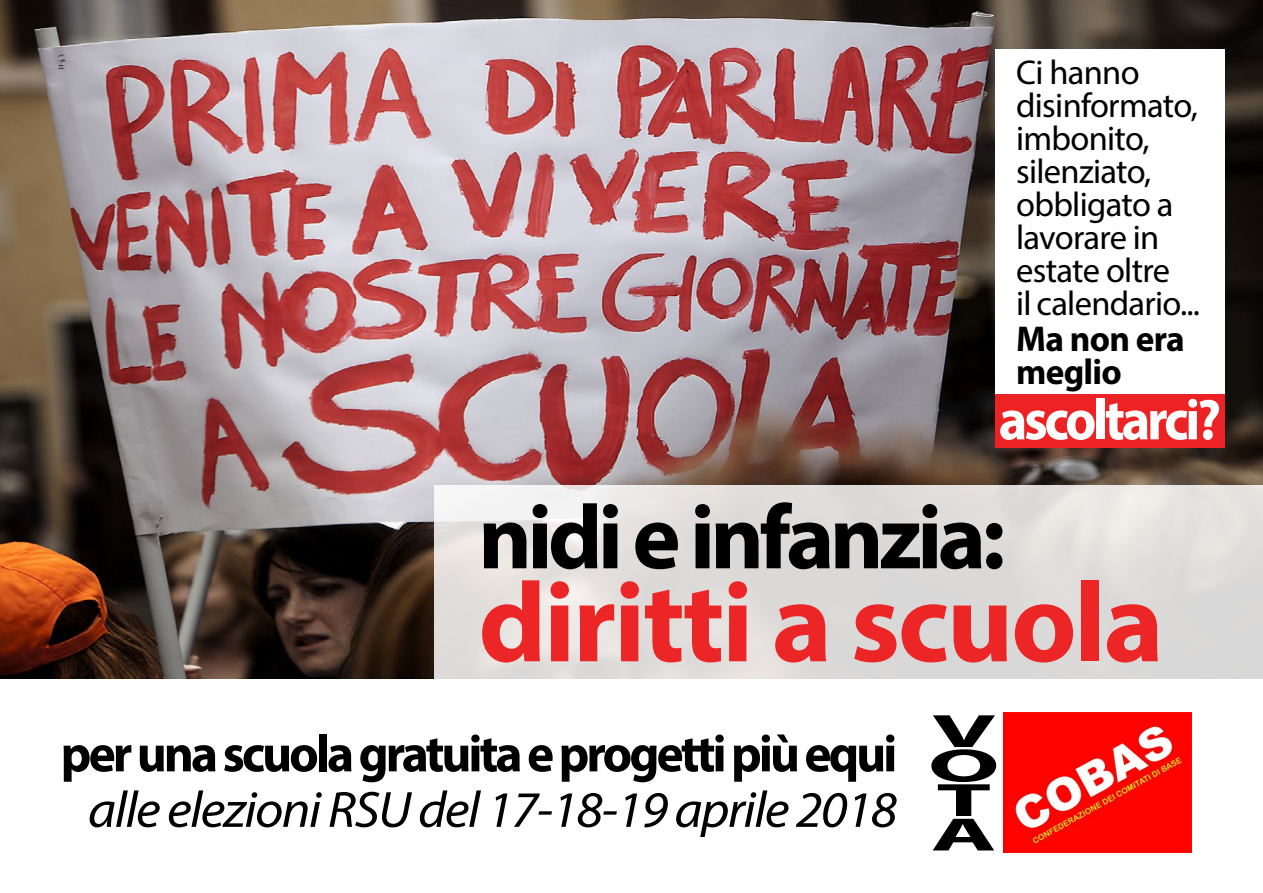
<style>
.page{position:relative;width:1263px;height:893px;background:#fff}
.page>*{position:absolute;margin:0;border:0;box-sizing:border-box;transform-origin:0 0}
.t1{font:700 114px "Myriad Pro";letter-spacing:-.02em;color:#ec2526}
.t2{font:700 91.5px "Myriad Pro";letter-spacing:-.05em;color:#000}
.t3{font:700 57.75px "Myriad Pro";letter-spacing:-.06em;color:#fff;scale:.94 1}
.t4{font:700 52.5px "Myriad Pro";letter-spacing:-.06em;color:#000}
.t5{font:italic 51.3px "Myriad Pro";letter-spacing:-.03em;color:#000;scale:1.05 1}
.t6{font:700 46.95px/34.5px "Myriad Pro";color:#000;scale:2.13 1}
.t7{font:700 36px/33px "Myriad Pro";letter-spacing:-.02em;color:#000}
.t8{font:34.5px/33px "Myriad Pro";letter-spacing:-.02em;color:#000}
</style>
<div class="page">
<img style="left:0;top:0;width:1263px;height:679px">
<svg style="left:434px;top:485px;width:829px;height:194px;background:#e0dedc"></svg>
<div style="left:995px;top:49px;width:230px;height:351px;background:#fff"></div>
<div style="left:995px;top:394px;width:230px;height:54px;background:#ed2224"></div>
<img style="left:1004px;top:712px;width:187px;height:141px">
<p class="t8" style="left:1016px;top:56px;width:185px">Ci hanno disinformato, imbonito, silenziato, obbligato a lavorare in estate oltre<br>il calendario...</p>
<p class="t7" style="left:1016px;top:321px;width:170px">Ma non era meglio</p>
<h3 class="t3" style="left:999px;top:382px;width:238px">ascoltarci?</h3>
<h2 class="t2" style="left:478px;top:478px;width:528px">nidi e infanzia:</h2>
<h1 class="t1" style="left:478px;top:548px;width:687px">diritti a scuola</h1>
<h3 class="t4" style="left:61px;top:719px;width:838px">per una scuola gratuita e progetti più equi</h3>
<h3 class="t5" style="left:88px;top:778px;width:772px">alle elezioni RSU del 17-18-19 aprile 2018</h3>
<h3 class="t6" style="left:928px;top:712px;width:35px">V<br>O<br>T<br>A</h3>
</div>
